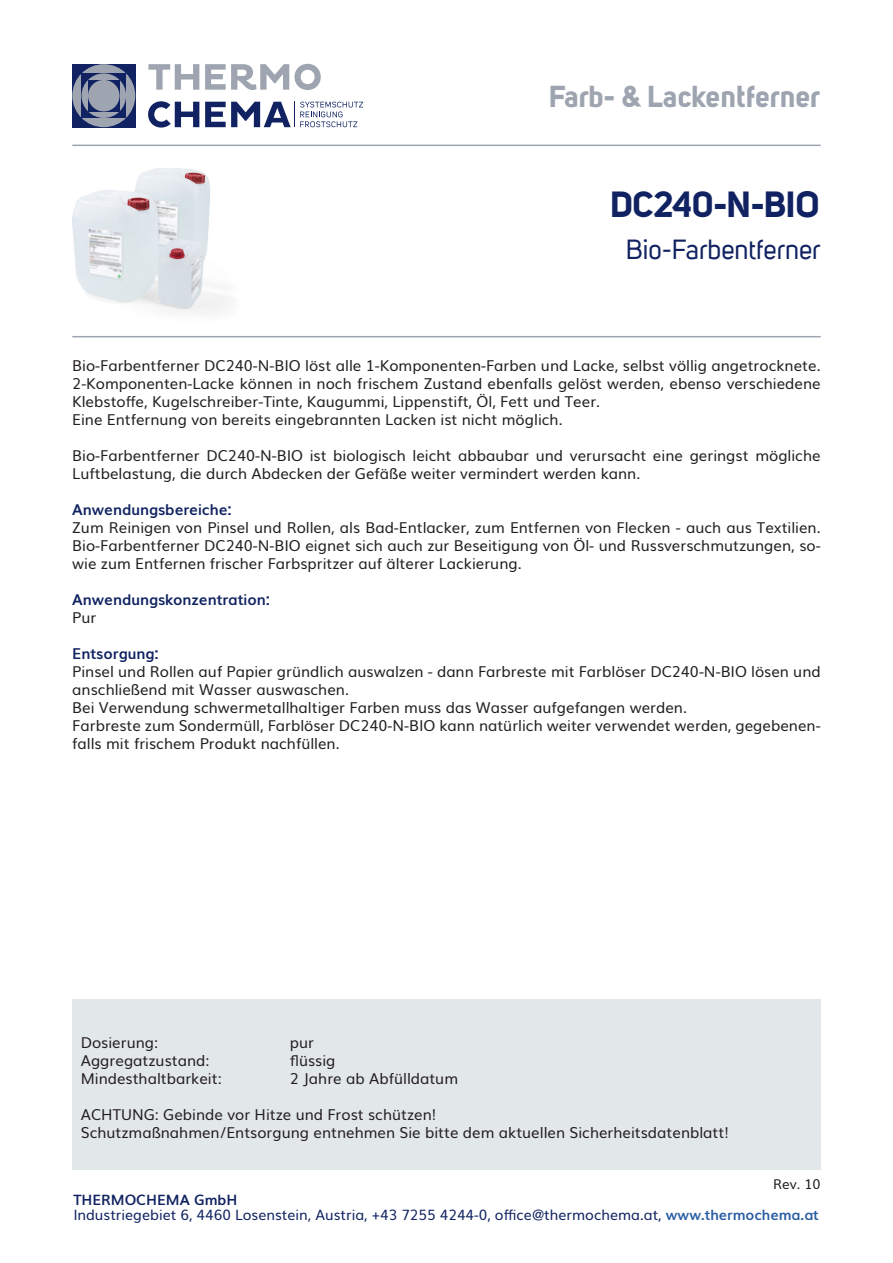
<style>
.page{position:relative;width:893px;height:1263px;background:#fff}
.page>*{position:absolute;margin:0;border:0;box-sizing:border-box;transform-origin:0 0}
.Artikelnummer{font:36px "Uni Sans Bold";color:#102261}
.t1{font:30px "Uni Sans Bold";color:#9ea5b0}
.Artikelbeschreibung{font:27px "Uni Sans";color:#102261}
.Artikeltext{font:15px/18px "Muli";color:#231f20;text-align:justify}
.Anwendungsbeschreibu{font:15px/18px "Muli";color:#231f20}
.Anwendungskonzentrat{font:15px/18px "Muli";color:#231f20;text-align:justify}
.Eigenschaften{font:15px "Muli";color:#231f20}
.Anwendungskonzentrat-2{font:700 15px "Muli";color:#102261}
.Anwendungsbeschreibu-2{font:700 15px "Muli";color:#102261}
.t2{font:14.25px "Muli";color:#102261}
.t3{font:700 14.25px "Muli";color:#102261}
.t4{font:13.5px "Muli";color:#231f20}
.s1{font-weight:700;color:#285ca4}
</style>
<div class="page">
<div style="left:72px;top:999px;width:749px;height:170px;background:#e2e7ea"></div>
<img style="left:72px;top:168px;width:158px;height:146px">
<hr style="left:72px;top:145px;width:749px;height:1px;background:#9ea5b0">
<hr style="left:72px;top:336px;width:749px;height:1px;background:#9ea5b0">
<svg style="left:148px;top:64px;width:51px;height:26px"></svg>
<svg style="left:205px;top:64px;width:116px;height:26px"></svg>
<svg style="left:148px;top:101px;width:51px;height:27px"></svg>
<div style="left:72px;top:64px;width:63px;height:63px;background:#102261"></div>
<div style="left:72px;top:64px;width:63px;height:63px;background:#9ea5b0;border-radius:50%"></div>
<div style="left:82px;top:73px;width:44px;height:45px;background:#102261"></div>
<div style="left:82px;top:73px;width:44px;height:45px;background:#9ea5b0;border-radius:50%"></div>
<svg style="left:88px;top:80px;width:32px;height:31px"></svg>
<div style="left:88px;top:80px;width:32px;height:31px;background:#9ea5b0;border-radius:50%"></div>
<svg style="left:205px;top:102px;width:158px;height:25px"></svg>
<p class="t1" style="left:550px;top:78px;width:273px">Farb- &amp; Lackentferner</p>
<p class="Artikelnummer" style="left:611px;top:182px;width:211px">DC240-N-BIO</p>
<p class="Artikelbeschreibung" style="left:626px;top:234px;width:196px">Bio-Farbentferner</p>
<p class="Artikeltext" style="left:72px;top:355px;width:750px">Bio-Farbentferner DC240-N-BIO löst alle 1-Komponenten-Farben und Lacke, selbst völlig angetrocknete.<br>2-Komponenten-Lacke können in noch frischem Zustand ebenfalls gelöst werden, ebenso verschiedene Klebstoffe, Kugelschreiber-Tinte, Kaugummi, Lippenstift, Öl, Fett und Teer.</p>
<p class="Artikeltext" style="left:72px;top:409px;width:492px">Eine Entfernung von bereits eingebrannten Lacken ist nicht möglich.</p>
<p class="Artikeltext" style="left:72px;top:445px;width:750px">Bio-Farbentferner DC240-N-BIO ist biologisch leicht abbaubar und verursacht eine geringst mögliche<br>Luftbelastung, die durch Abdecken der Gefäße weiter vermindert werden kann.</p>
<p class="Anwendungskonzentrat-2" style="left:72px;top:497px;width:161px">Anwendungsbereiche:</p>
<p class="Anwendungskonzentrat" style="left:72px;top:517px;width:750px">Zum Reinigen von Pinsel und Rollen, als Bad-Entlacker, zum Entfernen von Flecken - auch aus Textilien.<br>Bio-Farbentferner DC240-N-BIO eignet sich auch zur Beseitigung von Öl- und Russverschmutzungen, so&shy;wie zum Entfernen frischer Farbspritzer auf älterer Lackierung.</p>
<p class="Anwendungskonzentrat-2" style="left:72px;top:587px;width:199px">Anwendungskonzentration:</p>
<p class="Anwendungskonzentrat" style="left:72px;top:607px;width:26px">Pur</p>
<p class="Anwendungsbeschreibu-2" style="left:72px;top:641px;width:88px">Entsorgung:</p>
<p class="Anwendungsbeschreibu" style="left:72px;top:661px;width:750px">Pinsel und Rollen auf Papier gründlich auswalzen - dann Farbreste mit Farblöser DC240-N-BIO lösen und anschließend mit Wasser auswaschen.</p>
<p class="Anwendungsbeschreibu" style="left:72px;top:697px;width:616px">Bei Verwendung schwermetallhaltiger Farben muss das Wasser aufgefangen werden.</p>
<p class="Anwendungsbeschreibu" style="left:72px;top:715px;width:750px">Farbreste zum Sondermüll, Farblöser DC240-N-BIO kann natürlich weiter verwendet werden, gegebenen&shy;falls mit frischem Produkt nachfüllen.</p>
<p class="Eigenschaften" style="left:81px;top:1030px;width:79px">Dosierung:</p>
<p class="Eigenschaften" style="left:290px;top:1030px;width:26px">pur</p>
<p class="Eigenschaften" style="left:81px;top:1048px;width:130px">Aggregatzustand:</p>
<p class="Eigenschaften" style="left:290px;top:1048px;width:47px">flüssig</p>
<p class="Eigenschaften" style="left:81px;top:1066px;width:142px">Mindesthaltbarkeit:</p>
<p class="Eigenschaften" style="left:290px;top:1066px;width:170px">2 Jahre ab Abfülldatum</p>
<p class="Eigenschaften" style="left:81px;top:1102px;width:357px">ACHTUNG: Gebinde vor Hitze und Frost schützen!</p>
<p class="Eigenschaften" style="left:81px;top:1120px;width:649px">Schutzmaßnahmen/Entsorgung entnehmen Sie bitte dem aktuellen Sicherheitsdatenblatt!</p>
<p class="t4" style="left:773px;top:1173px;width:49px">Rev. 10</p>
<p class="t3" style="left:73px;top:1189px;width:166px">THERMOCHEMA GmbH</p>
<p class="t2" style="left:73px;top:1204px;width:747px">Industriegebiet 6, 4460 Losenstein, Austria, +43 7255 4244-0, office@thermochema.at, <span class="s1">www.thermochema.at</span></p>
</div>
